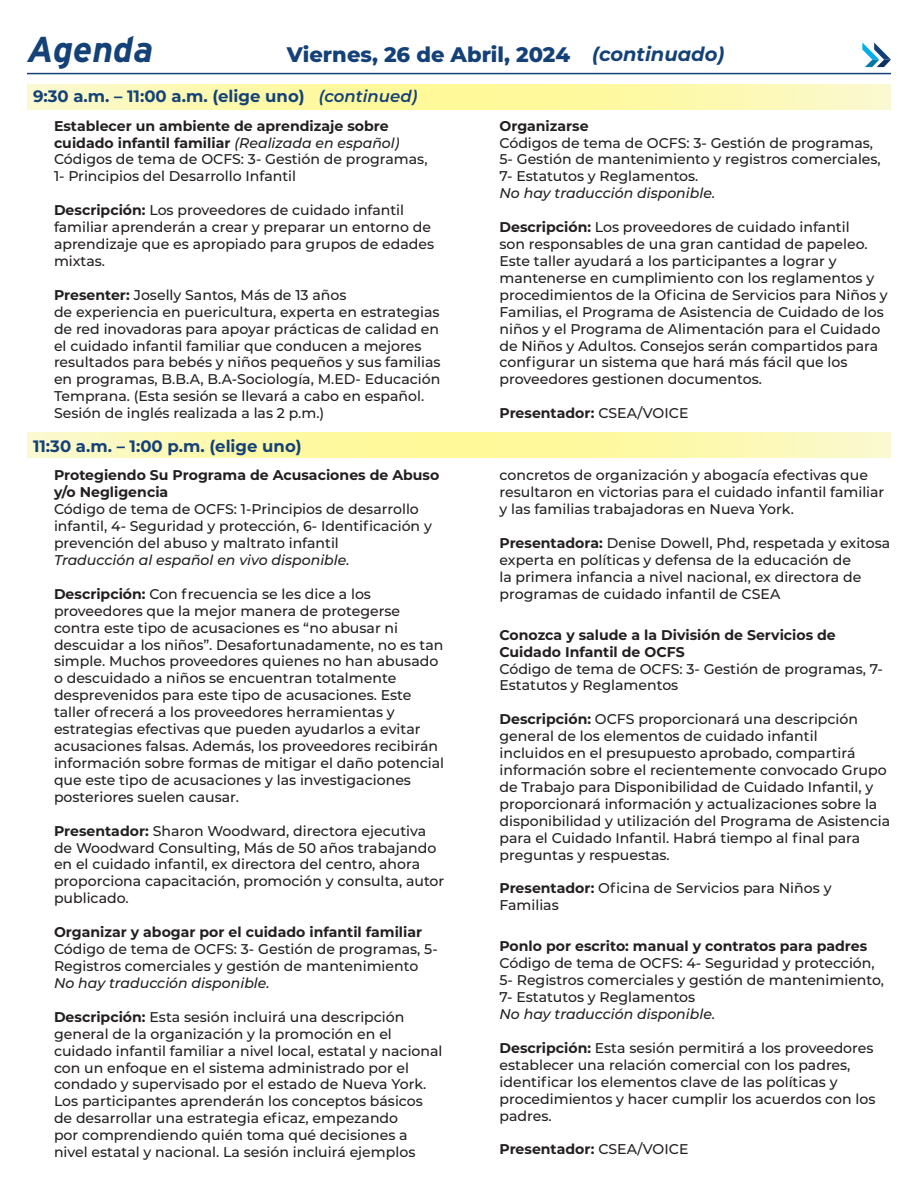
<style>
.page{position:relative;width:918px;height:1188px;background:#fff}
.page>*{position:absolute;margin:0;border:0;box-sizing:border-box;transform-origin:0 0}
.t1{font:italic 700 36px "Interstate";color:#144177}
.t2{font:800 21px "Montserrat";color:#144177}
.t3{font:italic 700 19.5px "Montserrat";color:#144177}
.t4{font:700 16.5px "Montserrat";color:#144177}
.t5{font:500 14.1px/17px "Montserrat";color:#231f20}
.t6{font:700 14.1px/17px "Montserrat";color:#231f20}
.t7{font:italic 500 14.1px "Montserrat";color:#231f20}
.s1{font-weight:600;font-style:italic}
.s2{font-weight:500;font-style:italic}
.s3{font-weight:700}
.s4{font-weight:500}
</style>
<div class="page">
<svg style="left:27px;top:433px;width:864px;height:24px"></svg>
<svg style="left:27px;top:85px;width:864px;height:24px"></svg>
<hr style="left:27px;top:73px;width:864px;height:1px;background:#144177">
<svg style="left:862px;top:43px;width:29px;height:24px"></svg>
<p class="t1" style="left:27px;top:29px;width:128px">Agenda</p>
<p class="t2" style="left:287px;top:39px;width:285px">Viernes, 26 de Abril, 2024</p>
<p class="t3" style="left:592px;top:40px;width:134px">(continuado)</p>
<p class="t4" style="left:33px;top:84px;width:386px">9:30 a.m. – 11:00 a.m. (elige uno) <span class="s1">(continued)</span></p>
<p class="t6" style="left:54px;top:116px;width:347px">Establecer un ambiente de aprendizaje sobre cuidado infantil familiar <span class="s2">(Realizada en español)</span></p>
<p class="t5" style="left:54px;top:150px;width:375px">Códigos de tema de OCFS: 3- Gestión de programas,<br>1- Principios del Desarrollo Infantil</p>
<p class="t5" style="left:54px;top:201px;width:382px"><span class="s3">Descripción:</span> Los proveedores de cuidado infantil familiar aprenderán a crear y preparar un entorno de aprendizaje que es apropiado para grupos de edades mixtas.</p>
<p class="t5" style="left:54px;top:286px;width:294px"><span class="s3">Presenter:</span> Joselly Santos, Más de 13 años</p>
<p class="t5" style="left:54px;top:303px;width:388px">de experiencia en puericultura, experta en estrategias de red inovadoras para apoyar prácticas de calidad en el cuidado infantil familiar que conducen a mejores resultados para bebés y niños pequeños y sus familias en programas, B.B.A, B.A-Sociología, M.ED- Educación Temprana. (Esta sesión se llevará a cabo en español.<br>Sesión de inglés realizada a las 2 p.m.)</p>
<p class="t6" style="left:500px;top:116px;width:91px">Organizarse</p>
<p class="t5" style="left:500px;top:133px;width:383px">Códigos de tema de OCFS: 3- Gestión de programas,<br>5- Gestión de mantenimiento y registros comerciales,<br>7- Estatutos y Reglamentos.</p>
<p class="t7" style="left:500px;top:183px;width:217px">No hay traducción disponible.</p>
<p class="t5" style="left:500px;top:218px;width:390px"><span class="s3">Descripción:</span> Los proveedores de cuidado infantil<br>son responsables de una gran cantidad de papeleo.<br>Este taller ayudará a los participantes a lograr y mantenerse en cumplimiento con los reglamentos y procedimientos de la Oficina de Servicios para Niños y Familias, el Programa de Asistencia de Cuidado de los niños y el Programa de Alimentación para el Cuidado de Niños y Adultos. Consejos serán compartidos para configurar un sistema que hará más fácil que los proveedores gestionen documentos.</p>
<p class="t6" style="left:500px;top:404px;width:190px">Presentador: <span class="s4">CSEA/VOICE</span></p>
<p class="t4" style="left:33px;top:434px;width:270px">11:30 a.m. – 1:00 p.m. (elige uno)</p>
<p class="t6" style="left:54px;top:466px;width:387px">Protegiendo Su Programa de Acusaciones de Abuso y/o Negligencia</p>
<p class="t5" style="left:54px;top:500px;width:379px">Código de tema de OCFS: 1-Principios de desarrollo infantil, 4- Seguridad y protección, 6- Identificación y prevención del abuso y maltrato infantil</p>
<p class="t7" style="left:54px;top:550px;width:297px">Traducción al español en vivo disponible.</p>
<p class="t5" style="left:54px;top:585px;width:392px"><span class="s3">Descripción:</span> Con frecuencia se les dice a los proveedores que la mejor manera de protegerse contra este tipo de acusaciones es “no abusar ni descuidar a los niños”. Desafortunadamente, no es tan simple. Muchos proveedores quienes no han abusado o descuidado a niños se encuentran totalmente desprevenidos para este tipo de acusaciones. Este taller ofrecerá a los proveedores herramientas y estrategias efectivas que pueden ayudarlos a evitar acusaciones falsas. Además, los proveedores recibirán información sobre formas de mitigar el daño potencial que este tipo de acusaciones y las investigaciones posteriores suelen causar.</p>
<p class="t5" style="left:54px;top:822px;width:392px"><span class="s3">Presentador:</span> Sharon Woodward, directora ejecutiva de Woodward Consulting, Más de 50 años trabajando en el cuidado infantil, ex directora del centro, ahora proporciona capacitación, promoción y consulta, autor publicado.</p>
<p class="t6" style="left:54px;top:923px;width:370px">Organizar y abogar por el cuidado infantil familiar</p>
<p class="t5" style="left:54px;top:940px;width:385px">Código de tema de OCFS: 3- Gestión de programas, 5-<br>Registros comerciales y gestión de mantenimiento</p>
<p class="t7" style="left:54px;top:973px;width:217px">No hay traducción disponible.</p>
<p class="t5" style="left:54px;top:1008px;width:390px"><span class="s3">Descripción:</span> Esta sesión incluirá una descripción general de la organización y la promoción en el cuidado infantil familiar a nivel local, estatal y nacional con un enfoque en el sistema administrado por el condado y supervisado por el estado de Nueva York.<br>Los participantes aprenderán los conceptos básicos de desarrollar una estrategia eficaz, empezando<br>por comprendiendo quién toma qué decisiones a nivel estatal y nacional. La sesión incluirá ejemplos</p>
<p class="t5" style="left:500px;top:466px;width:386px">concretos de organización y abogacía efectivas que resultaron en victorias para el cuidado infantil familiar y las familias trabajadoras en Nueva York.</p>
<p class="t5" style="left:500px;top:534px;width:392px"><span class="s3">Presentadora:</span> Denise Dowell, Phd, respetada y exitosa experta en políticas y defensa de la educación de<br>la primera infancia a nivel nacional, ex directora de programas de cuidado infantil de CSEA</p>
<p class="t6" style="left:500px;top:625px;width:338px">Conozca y salude a la División de Servicios de<br>Cuidado Infantil de OCFS</p>
<p class="t5" style="left:500px;top:659px;width:385px">Código de tema de OCFS: 3- Gestión de programas, 7-<br>Estatutos y Reglamentos</p>
<p class="t5" style="left:500px;top:710px;width:392px"><span class="s3">Descripción:</span> OCFS proporcionará una descripción general de los elementos de cuidado infantil<br>incluidos en el presupuesto aprobado, compartirá información sobre el recientemente convocado Grupo de Trabajo para Disponibilidad de Cuidado Infantil, y proporcionará información y actualizaciones sobre la disponibilidad y utilización del Programa de Asistencia para el Cuidado Infantil. Habrá tiempo al final para preguntas y respuestas.</p>
<p class="t5" style="left:500px;top:879px;width:334px"><span class="s3">Presentador:</span> Oficina de Servicios para Niños y<br>Familias</p>
<p class="t6" style="left:500px;top:937px;width:369px">Ponlo por escrito: manual y contratos para padres</p>
<p class="t5" style="left:500px;top:954px;width:386px">Código de tema de OCFS: 4- Seguridad y protección,<br>5- Registros comerciales y gestión de mantenimiento,<br>7- Estatutos y Reglamentos</p>
<p class="t7" style="left:500px;top:1004px;width:217px">No hay traducción disponible.</p>
<p class="t5" style="left:500px;top:1039px;width:377px"><span class="s3">Descripción:</span> Esta sesión permitirá a los proveedores establecer una relación comercial con los padres, identificar los elementos clave de las políticas y procedimientos y hacer cumplir los acuerdos con los padres.</p>
<p class="t6" style="left:500px;top:1140px;width:190px">Presentador: <span class="s4">CSEA/VOICE</span></p>
</div>
